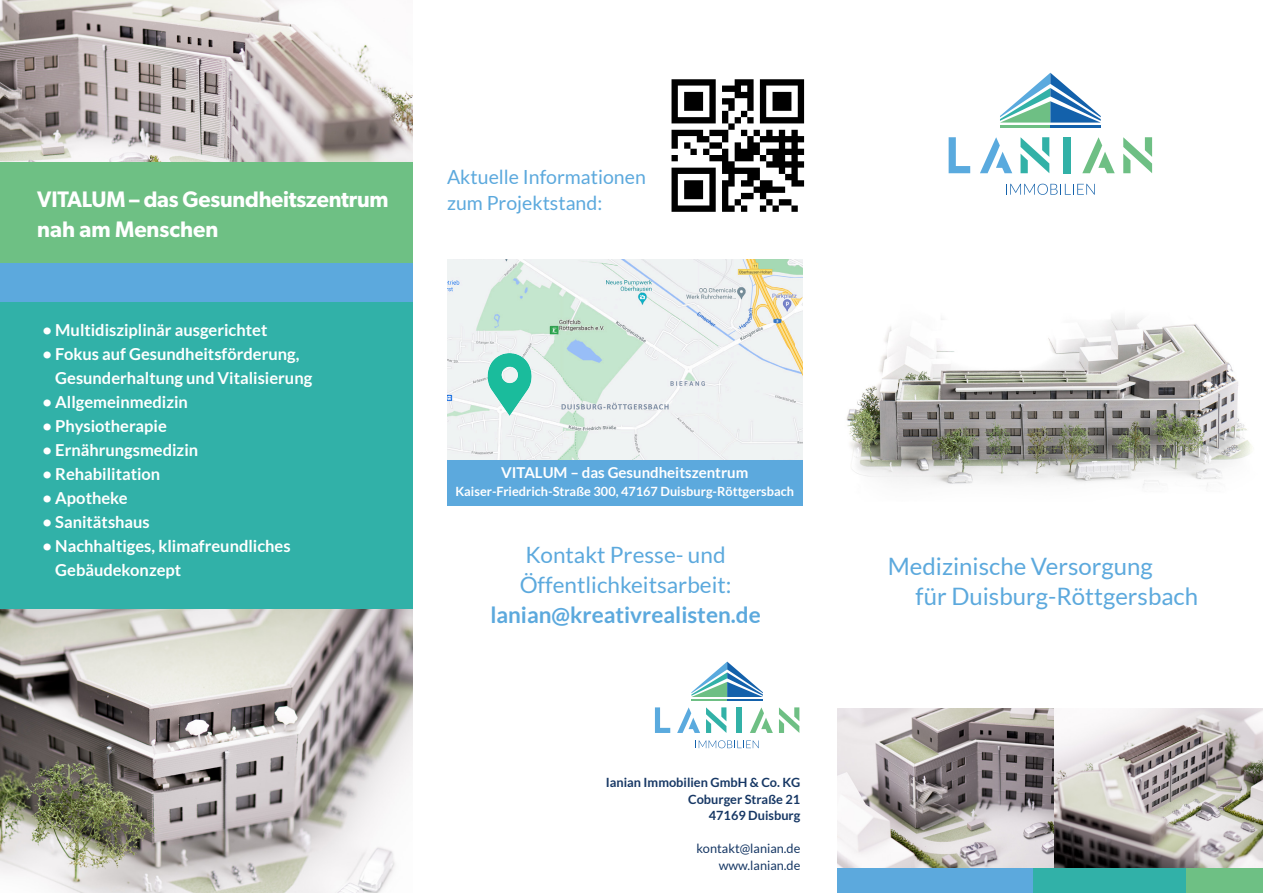
<style>
.page{position:relative;width:1263px;height:893px;background:#fff}
.page>*{position:absolute;margin:0;border:0;box-sizing:border-box;transform-origin:0 0}
.t1{font:24px/30px "Lato";color:#5ca9dd}
.t2{font:22.5px/30px "Lato";color:#5ca9dd;text-align:center}
.t3{font:600 22.5px/30px "Gibson";letter-spacing:-.01em;color:#fff}
.t4{font:19.5px/25.5px "Lato";color:#5ca9dd}
.t5{font:700 16.5px/24px "Lato";color:#fff}
.t6{font:700 15px "Lato";color:#fff}
.t7{font:700 12.75px "Lato";color:#163764}
.t8{font:700 12.75px "Lato";color:#fff}
.t9{font:12.75px "Lato";color:#163764}
.s1{font-weight:700}
</style>
<div class="page">
<div style="left:447px;top:459px;width:356px;height:47px;background:#5ca9dd"></div>
<img style="left:846px;top:317px;width:406px;height:169px">
<svg style="left:980px;top:137px;width:32px;height:36px"></svg>
<svg style="left:1020px;top:137px;width:29px;height:36px"></svg>
<svg style="left:1082px;top:137px;width:33px;height:36px"></svg>
<svg style="left:1123px;top:137px;width:29px;height:36px"></svg>
<svg style="left:949px;top:137px;width:21px;height:36px"></svg>
<div style="left:1063px;top:137px;width:7px;height:36px;background:#32b1a7"></div>
<svg style="left:1006px;top:184px;width:89px;height:11px"></svg>
<hr style="left:1000px;top:125px;width:50px;height:3px;background:#6ebf84">
<hr style="left:1050px;top:125px;width:51px;height:3px;background:#1361ab">
<svg style="left:1000px;top:73px;width:101px;height:50px"></svg>
<img style="left:0;top:0;width:412px;height:162px">
<img style="left:0;top:608px;width:412px;height:285px">
<div style="left:0;top:162px;width:412px;height:102px;background:#6ec084"></div>
<div style="left:0;top:264px;width:412px;height:38px;background:#5ca9dd"></div>
<div style="left:0;top:302px;width:412px;height:306px;background:#31b1a8"></div>
<div style="left:838px;top:867px;width:204px;height:26px;background:#5ca9dd"></div>
<div style="left:1033px;top:867px;width:230px;height:26px;background:#31b1a8"></div>
<div style="left:1186px;top:867px;width:77px;height:26px;background:#6ec084"></div>
<img style="left:838px;top:708px;width:425px;height:159px">
<svg style="left:677px;top:707px;width:23px;height:26px"></svg>
<svg style="left:706px;top:707px;width:20px;height:26px"></svg>
<svg style="left:750px;top:707px;width:23px;height:26px"></svg>
<svg style="left:779px;top:707px;width:20px;height:26px"></svg>
<svg style="left:655px;top:707px;width:15px;height:26px"></svg>
<div style="left:736px;top:707px;width:5px;height:26px;background:#32b1a7"></div>
<svg style="left:698px;top:740px;width:61px;height:8px"></svg>
<hr style="left:691px;top:699px;width:36px;height:2px;background:#6ebf84">
<hr style="left:727px;top:699px;width:36px;height:2px;background:#1361ab">
<svg style="left:691px;top:662px;width:72px;height:35px"></svg>
<svg style="left:671px;top:79px;width:133px;height:133px"></svg>
<img style="left:447px;top:259px;width:356px;height:200px">
<img style="left:475px;top:350px;width:68px;height:68px">
<p class="t3" style="left:37px;top:184px;width:353px">VITALUM – das Gesundheitszentrum nah am Menschen</p>
<p class="t5" style="left:43px;top:318px;width:226px">• Multidisziplinär ausgerichtet</p>
<p class="t5" style="left:55px;top:342px;width:258px;text-indent:-13px">• Fokus auf Gesundheitsförderung,<br>Gesunderhaltung und Vitalisierung</p>
<p class="t5" style="left:43px;top:390px;width:147px">• Allgemeinmedizin</p>
<p class="t5" style="left:43px;top:414px;width:126px">• Physiotherapie</p>
<p class="t5" style="left:43px;top:438px;width:157px">• Ernährungsmedizin</p>
<p class="t5" style="left:43px;top:462px;width:119px">• Rehabilitation</p>
<p class="t5" style="left:43px;top:486px;width:87px">• Apotheke</p>
<p class="t5" style="left:43px;top:510px;width:109px">• Sanitätshaus</p>
<p class="t5" style="left:55px;top:534px;width:237px;text-indent:-13px">• Nachhaltiges, klimafreundliches<br>Gebäudekonzept</p>
<p class="t4" style="left:447px;top:164px;width:200px">Aktuelle Informationen zum Projektstand:</p>
<p class="t6" style="left:501px;top:464px;width:249px">VITALUM – das Gesundheitszentrum</p>
<p class="t8" style="left:455px;top:484px;width:340px">Kaiser-Friedrich-Straße 300, 47167 Duisburg-Röttgersbach</p>
<p class="t2" style="left:490px;top:540px;width:272px">Kontakt Presse- und<br>Öffentlichkeitsarbeit: <span class="s1">lanian@kreativrealisten.de</span></p>
<p class="t7" style="left:606px;top:775px;width:196px">Ianian Immobilien GmbH &amp; Co. KG</p>
<p class="t7" style="left:688px;top:792px;width:114px">Coburger Straße 21</p>
<p class="t7" style="left:709px;top:808px;width:93px">47169 Duisburg</p>
<p class="t9" style="left:697px;top:842px;width:105px">kontakt@lanian.de</p>
<p class="t9" style="left:719px;top:858px;width:83px">www.lanian.de</p>
<p class="t1" style="left:915px;top:551px;width:284px;text-indent:-28px">Medizinische Versorgung<br>für Duisburg-Röttgersbach</p>
</div>
